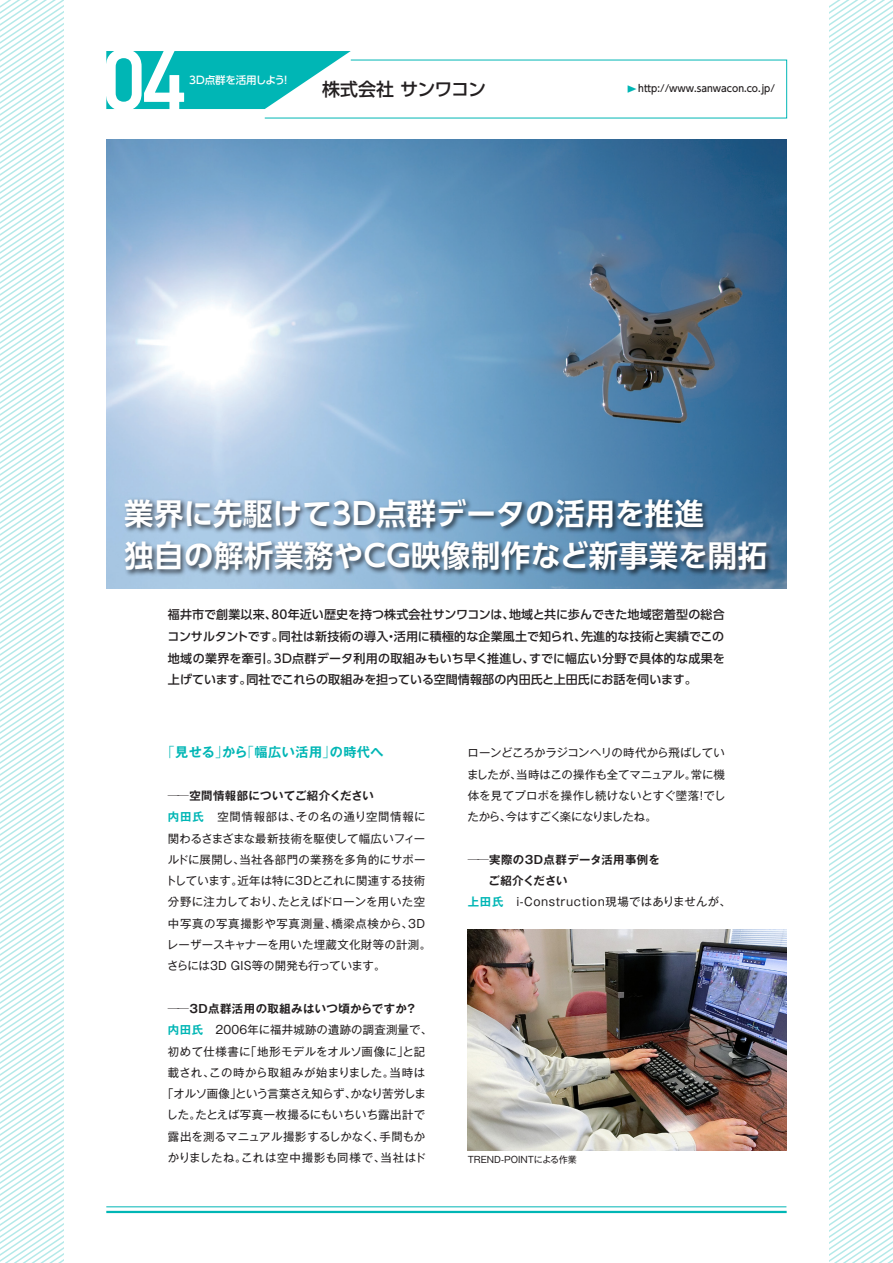
<style>
.page{position:relative;width:893px;height:1263px;background:#fff}
.page>*{position:absolute;margin:0;border:0;box-sizing:border-box;transform-origin:0 0}
.t1{font:87.75px "Alte DIN1451 Mittelschriftgepraegt";color:#fff}
.t2{font:700 30px/42px "UD Shin Go Pro De";letter-spacing:.02em;color:#fff}
.t3{font:500 18px "UD Shin Go Pro";letter-spacing:-.025em;color:#231f20}
.t4{font:700 13.05px "Gothic MB101 Pro De";letter-spacing:.04em;color:#00b6b5}
.t5{font:500 12px/21.8px "UD Shin Go Pro";letter-spacing:-.005em;color:#231f20;text-align:justify}
.t6{font:11.4px/21.3px "Gothic MB101 Pro";letter-spacing:.02em;color:#231f20}
.t7{font:700 11.4px/21.3px "Gothic MB101 Pro De";letter-spacing:.04em;color:#231f20}
.t8{font:11.4px "Gothic MB101 Pro";letter-spacing:.05em;color:#231f20}
.t9{font:500 10.5px "UD Shin Go Pro";letter-spacing:-.02em;color:#fff}
.t10{font:500 9.75px "UD Shin Go Pro";color:#231f20;scale:.95 1}
.t11{font:9px "Gothic MB101 Pro";color:#231f20}
.s1{font-family:"Koz Go Pro";font-weight:400;font-size:7.8px;color:#00b6b5}
.s2{font-family:"Gothic MB101 Pro";font-weight:300}
.s3{font-family:"Gothic MB101 Pro De";font-weight:700;color:#00b6b5}
</style>
<div class="page">
<svg style="left:0;top:0;width:64px;height:1263px"></svg>
<svg style="left:829px;top:0;width:64px;height:1263px"></svg>
<img style="left:107px;top:139px;width:680px;height:449px">
<img style="left:468px;top:929px;width:319px;height:221px">
<svg style="left:106px;top:51px;width:681px;height:68px"></svg>
<hr style="left:106px;top:1211px;width:681px;height:2px;background:#00b6b5">
<hr style="left:106px;top:1206px;width:680px;height:1px;background:#00b6b5">
<img style="left:120px;top:495px;width:656px;height:92px">
<h1 class="t1" style="left:103px;top:28px;width:84px">04</h1>
<p class="t9" style="left:189px;top:71px;width:103px">3D点群を活用しよう！</p>
<h3 class="t3" style="left:322px;top:74px;width:166px">株式会社 サンワコン</h3>
<p class="t10" style="left:625px;top:81px;width:160px"><span class="s1">▶</span>http://www.sanwacon.co.jp/</p>
<h2 class="t2" style="left:124px;top:492px;width:644px">業界に先駆けて3D点群データの活用を推進<br>独自の解析業務やCG映像制作など新事業を開拓</h2>
<p class="t5" style="left:167px;top:603px;width:559px">福井市で創業以来、80年近い歴史を持つ株式会社サンワコンは、地域と共に歩んできた地域密着型の総合コンサルタントです。同社は新技術の導入・活用に積極的な企業風土で知られ、先進的な技術と実績でこの地域の業界を牽引。3D点群データ利用の取組みもいち早く推進し、すでに幅広い分野で具体的な成果を上げています。同社でこれらの取組みを担っている空間情報部の内田氏と上田氏にお話を伺います。</p>
<p class="t4" style="left:161px;top:741px;width:224px"><span class="s2">「</span>見せる<span class="s2">」</span>から<span class="s2">「</span>幅広い活用<span class="s2">」</span>の時代へ</p>
<p class="t7" style="left:168px;top:783px;width:208px"><span class="s2">――</span>空間情報部についてご紹介ください</p>
<p class="t6" style="left:165px;top:805px;width:267px"><span class="s3">内田氏</span> 空間情報部は、その名の通り空間情報に関わるさまざまな最新技術を駆使して幅広いフィールドに展開し､当社各部門の業務を多角的にサポートしています。近年は特に3Dとこれに関連する技術分野に注力しており、たとえばドローンを用いた空中写真の写真撮影や写真測量、橋梁点検から、3Dレーザースキャナーを用いた埋蔵文化財等の計測。さらには3D GIS等の開発も行っています。</p>
<p class="t7" style="left:168px;top:996px;width:250px"><span class="s2">――</span>3D点群活用の取組みはいつ頃からですか？</p>
<p class="t6" style="left:162px;top:1018px;width:271px;text-align:center"><span class="s3">内田氏</span> 2006年に福井城跡の遺跡の調査測量で、初めて仕様書に「地形モデルをオルソ画像に」と記載され、この時から取組みが始まりました。当時は「オルソ画像」という言葉さえ知らず、かなり苦労しました。たとえば写真一枚撮るにもいちいち露出計で露出を測るマニュアル撮影するしかなく、手間もかかりましたね。これは空中撮影も同様で、当社はド</p>
<p class="t6" style="left:467px;top:741px;width:260px;text-align:justify">ローンどころかラジコンヘリの時代から飛ばしていましたが、当時はこの操作も全てマニュアル。常に機体を見てプロポを操作し続けないとすぐ墜落！でしたから、今はすごく楽になりましたね。</p>
<p class="t7" style="left:489px;top:847px;width:173px;text-indent:-21px"><span class="s2">――</span>実際の3D点群データ活用事例をご紹介ください</p>
<p class="t8" style="left:468px;top:893px;width:265px"><span class="s3">上田氏</span> i-Construction現場ではありませんが、</p>
<p class="t11" style="left:468px;top:1151px;width:110px">TREND-POINTによる作業</p>
</div>
